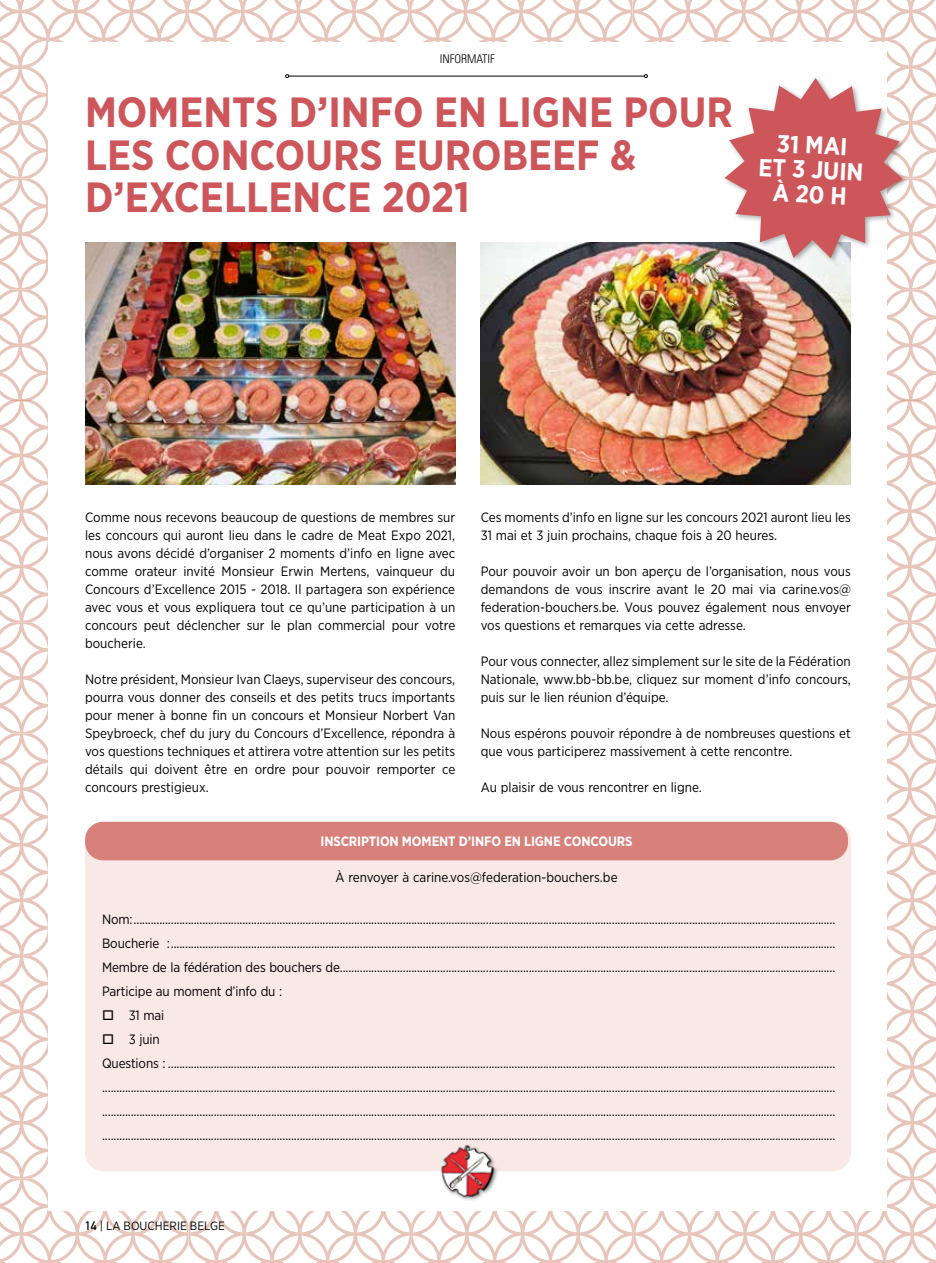
<style>
.page{position:relative;width:936px;height:1263px;background:#fff}
.page>*{position:absolute;margin:0;border:0;box-sizing:border-box;transform-origin:0 0}
.t1{font:700 42.15px/42.2px "Gotham Narrow";color:#cd565b}
.t2{font:700 24.6px/24.6px "Gotham Narrow";color:#fff;text-align:center}
.t3{font:13.5px/18px "Gotham Narrow";color:#000;text-align:justify}
.t4{font:700 13.5px "Gotham Narrow";letter-spacing:-.01em;color:#fff}
.t5{font:12px "Gotham Narrow";color:#000}
.t6{font:300 condensed 12px "Univers LT Std";color:#000}
.s1{font-family:"DIN Alternate";font-weight:700}
</style>
<div class="page">
<img style="left:0;top:0;width:936px;height:1263px">
<p class="t6" style="left:440px;top:52px;width:57px">INFORMATIF</p>
<h1 class="t1" style="left:85px;top:91px;width:649px">MOMENTS D’INFO EN LIGNE POUR<br>LES CONCOURS EUROBEEF &amp;<br>D’EXCELLENCE 2021</h1>
<h2 class="t2" style="left:760px;top:130px;width:106px;rotate:3deg">31 MAI<br>ET 3 JUIN<br>À 20 H</h2>
<p class="t3" style="left:85px;top:508px;width:371px">Comme nous recevons beaucoup de questions de membres sur les concours qui auront lieu dans le cadre de Meat Expo 2021, nous avons décidé d’organiser 2 moments d’info en ligne avec comme orateur invité Monsieur Erwin Mertens, vainqueur du Concours d’Excellence 2015 - 2018. Il partagera son expérience avec vous et vous expliquera tout ce qu’une participation à un concours peut déclencher sur le plan commercial pour votre boucherie.</p>
<p class="t3" style="left:85px;top:670px;width:371px">Notre président, Monsieur Ivan Claeys, superviseur des concours, pourra vous donner des conseils et des petits trucs importants pour mener à bonne fin un concours et Monsieur Norbert Van Speybroeck, chef du jury du Concours d’Excellence, répondra à vos questions techniques et attirera votre attention sur les petits détails qui doivent être en ordre pour pouvoir remporter ce concours prestigieux.</p>
<p class="t3" style="left:480px;top:508px;width:371px">Ces moments d’info en ligne sur les concours 2021 auront lieu les<br>31 mai et 3 juin prochains, chaque fois à 20 heures.</p>
<p class="t3" style="left:480px;top:562px;width:371px">Pour pouvoir avoir un bon aperçu de l’organisation, nous vous demandons de vous inscrire avant le 20 mai via carine.vos@ federation-bouchers.be. Vous pouvez également nous envoyer vos questions et remarques via cette adresse.</p>
<p class="t3" style="left:480px;top:652px;width:371px">Pour vous connecter, allez simplement sur le site de la Fédération Nationale, www.bb-bb.be, cliquez sur moment d’info concours, puis sur le lien réunion d’équipe.</p>
<p class="t3" style="left:480px;top:724px;width:371px">Nous espérons pouvoir répondre à de nombreuses questions et que vous participerez massivement à cette rencontre.</p>
<p class="t3" style="left:480px;top:778px;width:222px">Au plaisir de vous rencontrer en ligne.</p>
<p class="t4" style="left:320px;top:833px;width:313px">INSCRIPTION MOMENT D’INFO EN LIGNE CONCOURS</p>
<p class="t3" style="left:335px;top:868px;width:284px">À renvoyer à carine.vos@federation-bouchers.be</p>
<p class="t3" style="left:102px;top:907px;width:734px;line-height:24px">Nom:.....................................................................................................................................................................................................................................................<br>Boucherie :........................................................................................................................................................................................................................................<br>Membre de la fédération des bouchers de.............................................................................................................................................................................<br>Participe au moment d’info du :</p>
<p class="t3" style="left:102px;top:1006px;width:64px">□ 31 mai</p>
<p class="t3" style="left:102px;top:1027px;width:734px;line-height:24px;text-align:left">□ 3 juin<br>Questions : ......................................................................................................................................................................................................................................... ................................................................................................................................................................................................................................................................ ................................................................................................................................................................................................................................................................ ................................................................................................................................................................................................................................................................</p>
<p class="t5" style="left:85px;top:1218px;width:141px"><span class="s1">14</span> | LA BOUCHERIE BELGE</p>
</div>
